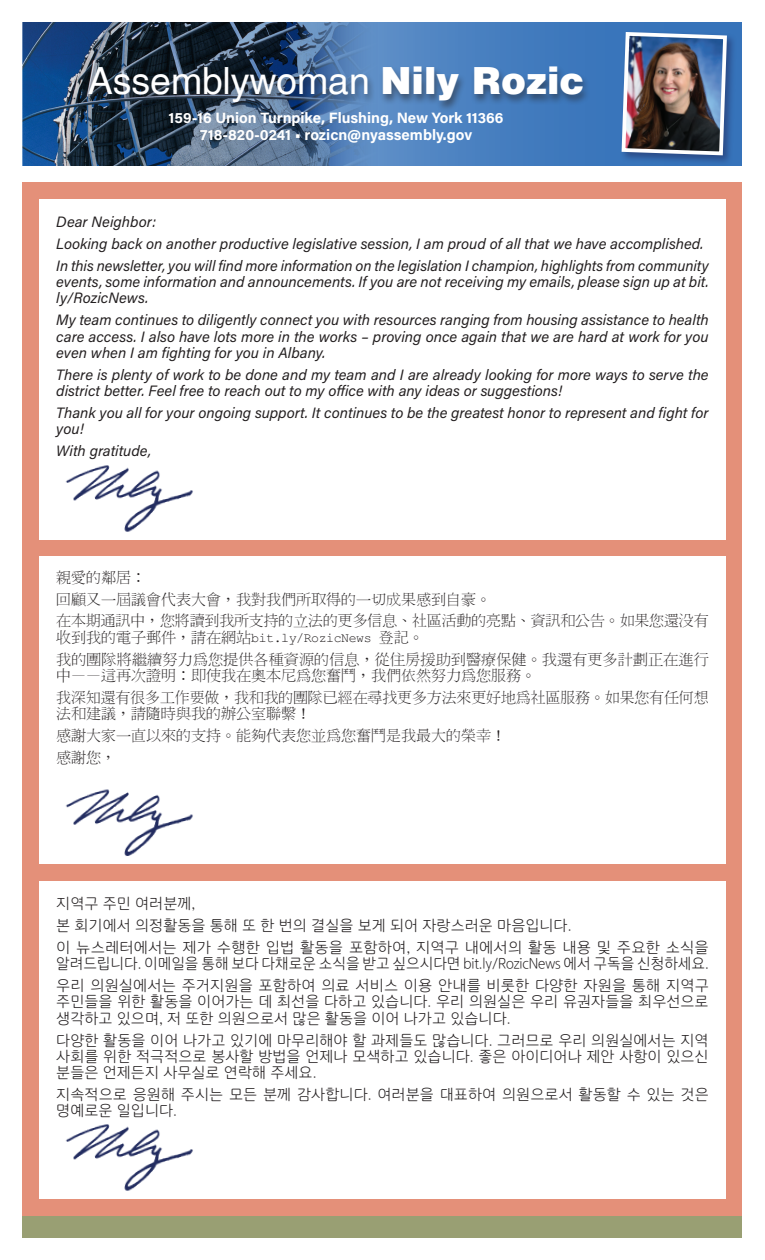
<style>
.page{position:relative;width:765px;height:1260px;background:#fff}
.page>*{position:absolute;margin:0;border:0;box-sizing:border-box;transform-origin:0 0}
.t1{font:37.5px "Helvetica";color:#fff}
.Body_text{font:italic 15px/16.2px "Acumin Pro";color:#231f20;text-align:justify}
.Body_text-2{font:15px/16.2px "TT Gulim L";color:#231f20}
.Body_text-3{font:15px/16.2px "TSC F Ming S TT";color:#231f20}
.t2{font:700 15px/17.5px "Acumin Pro";color:#fff;text-align:center}
.s1{font-weight:900}
</style>
<div class="page">
<div style="left:22px;top:182px;width:720px;height:1034px;background:#e49079"></div>
<svg style="left:382px;top:22px;width:360px;height:144px;background:#457dbf"></svg>
<img style="left:22px;top:22px;width:360px;height:144px">
<div style="left:619px;top:30px;width:118px;height:135px;background:#212b5f;opacity:.55"></div>
<img style="left:620px;top:30px;width:109px;height:127px">
<div style="left:39px;top:199px;width:687px;height:341px;background:#fff"></div>
<div style="left:22px;top:1216px;width:720px;height:22px;background:#999f73"></div>
<div style="left:39px;top:557px;width:687px;height:307px;background:#fff"></div>
<div style="left:39px;top:881px;width:687px;height:318px;background:#fff"></div>
<img style="left:65px;top:1124px;width:128px;height:67px">
<img style="left:65px;top:789px;width:128px;height:67px">
<img style="left:65px;top:465px;width:128px;height:67px">
<div style="left:85px;top:65px;width:506px;height:48px;background:#231f20;opacity:.49"></div>
<p class="t1" style="left:88px;top:65px;width:498px">Assemblywoman <span class="s1">Nily Rozic</span></p>
<p class="t2" style="left:169px;top:108px;width:337px">159-16 Union Turnpike, Flushing, New York 11366<br>718-820-0241 • rozicn@nyassembly.gov</p>
<p class="Body_text" style="left:56px;top:213px;width:101px">Dear Neighbor:</p>
<p class="Body_text" style="left:56px;top:235px;width:649px">Looking back on another productive legislative session, I am proud of all that we have accomplished.</p>
<p class="Body_text" style="left:56px;top:257px;width:654px">In this newsletter, you will find more information on the legislation I champion, highlights from community events, some information and announcements. If you are not receiving my emails, please sign up at bit. ly/RozicNews.</p>
<p class="Body_text" style="left:56px;top:311px;width:654px">My team continues to diligently connect you with resources ranging from housing assistance to health care access. I also have lots more in the works – proving once again that we are hard at work for you even when I am fighting for you in Albany.</p>
<p class="Body_text" style="left:56px;top:366px;width:654px">There is plenty of work to be done and my team and I are already looking for more ways to serve the district better. Feel free to reach out to my office with any ideas or suggestions!</p>
<p class="Body_text" style="left:56px;top:404px;width:654px">Thank you all for your ongoing support. It continues to be the greatest honor to represent and fight for you!</p>
<p class="Body_text" style="left:56px;top:442px;width:96px">With gratitude,</p>
<p class="Body_text-3" style="left:56px;top:568px;width:91px">親愛的鄰居：</p>
<p class="Body_text-3" style="left:56px;top:589px;width:436px">回顧又一屆議會代表大會，我對我們所取得的一切成果感到自豪。</p>
<p class="Body_text-3" style="left:56px;top:611px;width:654px">在本期通訊中，您將讀到我所支持的立法的更多信息、社區活動的亮點、資訊和公告。如果您還沒有收到我的電子郵件，請在網站bit.ly/RozicNews 登記。</p>
<p class="Body_text-3" style="left:56px;top:649px;width:654px">我的團隊將繼續努力為您提供各種資源的信息，從住房援助到醫療保健。我還有更多計劃正在進行中——這再次證明：即使我在奧本尼為您奮鬥，我們依然努力為您服務。</p>
<p class="Body_text-3" style="left:56px;top:688px;width:654px">我深知還有很多工作要做，我和我的團隊已經在尋找更多方法來更好地為社區服務。如果您有任何想法和建議，請隨時與我的辦公室聯繫！</p>
<p class="Body_text-3" style="left:56px;top:726px;width:451px">感謝大家一直以來的支持。能夠代表您並為您奮鬥是我最大的榮幸！</p>
<p class="Body_text-3" style="left:56px;top:748px;width:61px">感謝您，</p>
<p class="Body_text-2" style="left:56px;top:896px;width:141px">지역구 주민 여러분께,</p>
<p class="Body_text-2" style="left:56px;top:918px;width:517px">본 회기에서 의정활동을 통해 또 한 번의 결실을 보게 되어 자랑스러운 마음입니다.</p>
<p class="Body_text-2" style="left:56px;top:940px;width:654px">이 뉴스레터에서는 제가 수행한 입법 활동을 포함하여, 지역구 내에서의 활동 내용 및 주요한 소식을 알려드립니다. 이메일을 통해 보다 다채로운 소식을 받고 싶으시다면 bit.ly/RozicNews 에서 구독을 신청하세요.</p>
<p class="Body_text-2" style="left:56px;top:978px;width:654px;text-align:justify">우리 의원실에서는 주거지원을 포함하여 의료 서비스 이용 안내를 비롯한 다양한 자원을 통해 지역구 주민들을 위한 활동을 이어가는 데 최선을 다하고 있습니다. 우리 의원실은 우리 유권자들을 최우선으로 생각하고 있으며, 저 또한 의원으로서 많은 활동을 이어 나가고 있습니다.</p>
<p class="Body_text-2" style="left:56px;top:1032px;width:654px;text-align:justify">다양한 활동을 이어 나가고 있기에 마무리해야 할 과제들도 많습니다. 그러므로 우리 의원실에서는 지역 사회를 위한 적극적으로 봉사할 방법을 언제나 모색하고 있습니다. 좋은 아이디어나 제안 사항이 있으신 분들은 언제든지 사무실로 연락해 주세요.</p>
<p class="Body_text-2" style="left:56px;top:1087px;width:654px">지속적으로 응원해 주시는 모든 분께 감사합니다. 여러분을 대표하여 의원으로서 활동할 수 있는 것은 명예로운 일입니다.</p>
</div>
